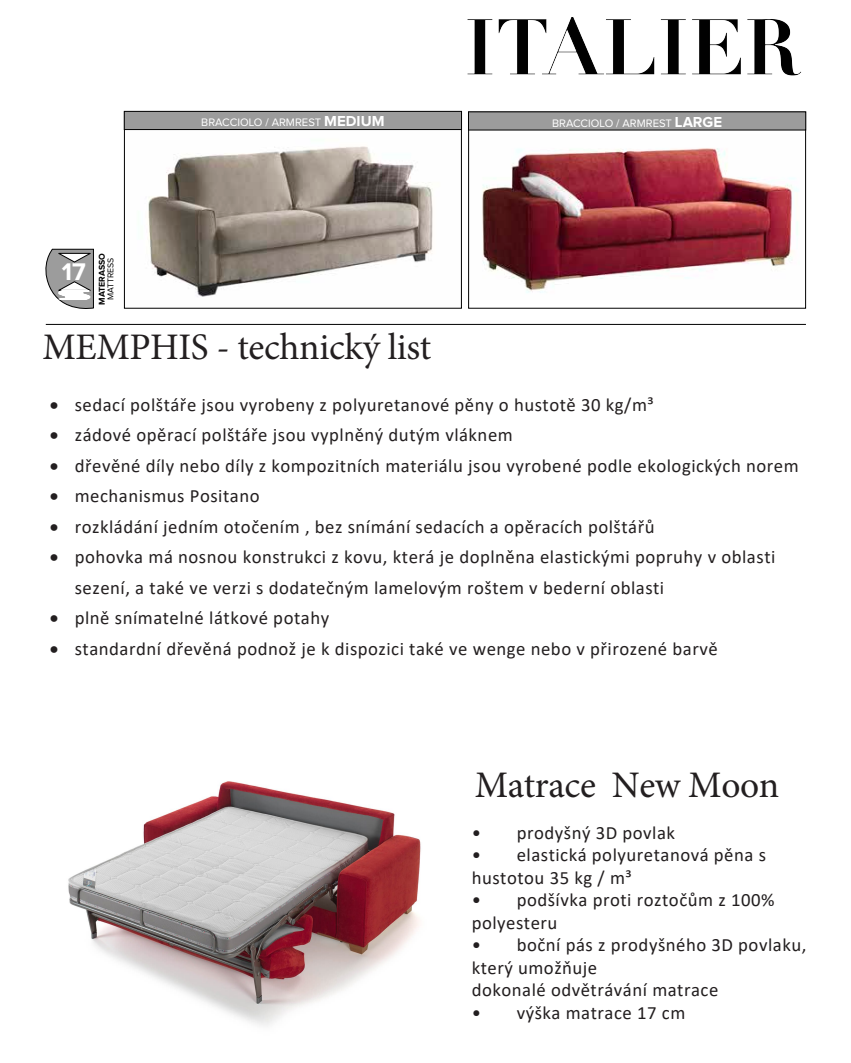
<style>
.page{position:relative;width:851px;height:1063px;background:#fff}
.page>*{position:absolute;margin:0;border:0;box-sizing:border-box;transform-origin:0 0}
.t1{font:37.5px "Minion Pro";letter-spacing:-.01em;color:#231f20}
.t2{font:700 25px "Proxima Nova";color:#fff}
.t3{font:18.75px/30.5px "Calibri";letter-spacing:.025em;color:#231f20}
.t4{font:18.75px/22.5px "Calibri";letter-spacing:.025em;color:#221e1f}
.t5{font:11.25px "Proxima Nova";color:#fff}
.t6{font:700 8.75px "Proxima Nova";color:#000}
.t7{font:8.75px "Proxima Nova";color:#000}
.s1{font-weight:700;font-size:15px}
</style>
<div class="page">
<svg style="left:45px;top:249px;width:49px;height:60px"></svg>
<img style="left:126px;top:130px;width:333px;height:167px">
<img style="left:482px;top:148px;width:317px;height:145px">
<div style="left:468px;top:112px;width:337px;height:18px;background:#9c9c9c"></div>
<div style="left:124px;top:111px;width:337px;height:19px;background:#9c9c9c"></div>
<div style="left:124px;top:111px;width:337px;height:19px;border:1px solid #000"></div>
<img style="left:467px;top:17px;width:334px;height:59px">
<hr style="left:46px;top:324px;width:759px;height:1px;background:#000">
<img style="left:68px;top:781px;width:353px;height:245px">
<h2 class="t2" style="left:62px;top:260px;width:25px">17</h2>
<p class="t6" style="left:98px;top:305px;width:53px;rotate:-90deg">MATERASSO</p>
<p class="t7" style="left:106px;top:300px;width:44px;rotate:-90deg">MATTRESS</p>
<p class="t5" style="left:201px;top:118px;width:185px">BRACCIOLO / ARMREST <span class="s1">MEDIUM</span></p>
<p class="t5" style="left:552px;top:118px;width:171px">BRACCIOLO / ARMREST <span class="s1">LARGE</span></p>
<h1 class="t1" style="left:42px;top:322px;width:390px">MEMPHIS - technický list</h1>
<p class="t3" style="left:50px;top:389px;width:605px">• sedací polštáře jsou vyrobeny z polyuretanové pěny o hustotě 30 kg/m³</p>
<p class="t3" style="left:50px;top:419px;width:464px">• zádové opěrací polštáře jsou vyplněný dutým vláknem</p>
<p class="t3" style="left:50px;top:450px;width:750px">• dřevěné díly nebo díly z kompozitních materiálu jsou vyrobené podle ekologických norem</p>
<p class="t3" style="left:50px;top:480px;width:211px">• mechanismus Positano</p>
<p class="t3" style="left:50px;top:511px;width:606px">• rozkládání jedním otočením , bez snímání sedacích a opěracích polštářů</p>
<p class="t3" style="left:75px;top:541px;width:702px;text-indent:-25px">• pohovka má nosnou konstrukci z kovu, která je doplněna elastickými popruhy v oblasti sezení, a také ve verzi s dodatečným lamelovým roštem v bederní oblasti</p>
<p class="t3" style="left:50px;top:602px;width:281px">• plně snímatelné látkové potahy</p>
<p class="t3" style="left:50px;top:633px;width:669px">• standardní dřevěná podnož je k dispozici také ve wenge nebo v přirozené barvě</p>
<h1 class="t1" style="left:474px;top:760px;width:306px">Matrace New Moon</h1>
<p class="t4" style="left:471px;top:821px;width:205px">• prodyšný 3D povlak</p>
<p class="t4" style="left:471px;top:843px;width:296px">• elastická polyuretanová pěna s hustotou 35 kg / m³</p>
<p class="t4" style="left:471px;top:888px;width:304px">• podšívka proti roztočům z 100% polyesteru</p>
<p class="t4" style="left:471px;top:933px;width:336px">• boční pás z prodyšného 3D povlaku, který umožňuje<br>dokonalé odvětrávání matrace</p>
<p class="t4" style="left:471px;top:1001px;width:215px">• výška matrace 17 cm</p>
</div>
